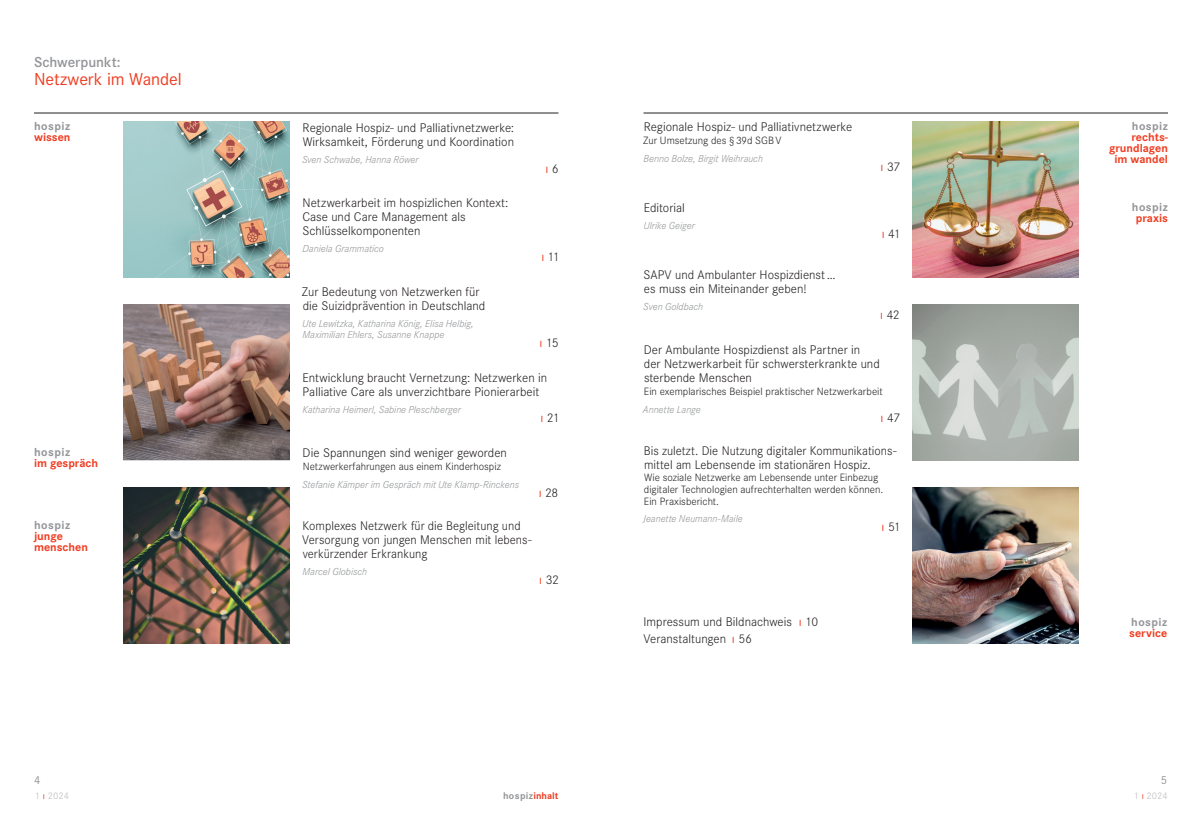
<style>
.page{position:relative;width:1202px;height:814px;background:#fff}
.page>*{position:absolute;margin:0;border:0;box-sizing:border-box;transform-origin:0 0}
.Schwerpunkt_Thema{font:18px "Corporate S Pro";letter-spacing:-.005em;color:#ef3e22}
.Herausgeber_und_Schwerpunkt{font:600 15px "Corporate S Pro";letter-spacing:-.005em;color:#939598}
.IV-Titel{font:300 13px/14px "Corporate S Pro";color:#231f20}
.IV-Seitenzahl{font:300 13px "Corporate S Pro";letter-spacing:-.065em;color:#231f20}
.IV-Autor{font:300 13px "Corporate S Pro";color:#231f20}
.IV-Seitenzahl-2{font:13px "Corporate S Pro";color:#ef3e22}
.t1{font:700 12px/11px "Corporate S Pro";color:#ef3e22}
.t2{font:700 12px "Corporate S Pro";letter-spacing:.04em;color:#939598}
.t3{font:12px "Corporate S Pro";color:#939598}
.IV-Titel-2{font:300 11px/12px "Corporate S Pro";color:#231f20}
.IV-Titel_Unterzeile{font:300 11px "Corporate S Pro";color:#231f20}
.IV-Autor-2{font:italic 300 10.5px/11px "Corporate S Pro";color:#939598}
.IV-Titel-3{font:italic 300 10.5px "Corporate S Pro";letter-spacing:-.005em;color:#939598}
.t4{font:10px "Corporate S Pro";color:#c7c8ca}
.t5{font:700 10px "Corporate S Pro";letter-spacing:.04em;color:#939598}
.s1{font-weight:300;color:#231f20}
.s2{font-weight:400;color:#ef3e22}
.s3{color:#ef3e22}
</style>
<div class="page">
<hr style="left:34px;top:113px;width:524px;height:1px;background:#231f20">
<hr style="left:643px;top:113px;width:525px;height:1px;background:#231f20">
<img style="left:912px;top:487px;width:166px;height:156px">
<img style="left:912px;top:305px;width:166px;height:156px">
<img style="left:123px;top:122px;width:167px;height:156px">
<img style="left:123px;top:487px;width:167px;height:156px">
<img style="left:123px;top:305px;width:167px;height:154px">
<img style="left:912px;top:122px;width:166px;height:156px">
<p class="Herausgeber_und_Schwerpunkt" style="left:34px;top:51px;width:88px">Schwerpunkt:</p>
<p class="Schwerpunkt_Thema" style="left:34px;top:66px;width:149px">Netzwerk im Wandel</p>
<p class="t2" style="left:34px;top:117px;width:38px">hospiz</p>
<p class="t1" style="left:34px;top:131px;width:38px">wissen</p>
<p class="t2" style="left:34px;top:442px;width:38px">hospiz</p>
<p class="t1" style="left:34px;top:456px;width:66px">im gespräch</p>
<p class="t2" style="left:34px;top:515px;width:38px">hospiz</p>
<p class="t1" style="left:34px;top:529px;width:55px">junge menschen</p>
<p class="IV-Titel" style="left:303px;top:119px;width:213px">Regionale Hospiz- und Palliativnetzwerke:<br>Wirksamkeit, Förderung und Koordination</p>
<p class="IV-Titel-3" style="left:302px;top:152px;width:118px">Sven Schwabe, Hanna Röwer</p>
<p class="IV-Titel" style="left:302px;top:194px;width:208px">Netzwerkarbeit im hospizlichen Kontext:<br>Case und Care Management als<br>Schlüsselkomponenten</p>
<p class="IV-Autor-2" style="left:302px;top:242px;width:83px">Daniela Grammatico</p>
<p class="IV-Seitenzahl-2" style="left:545px;top:160px;width:15px">1 <span class="s1">6</span></p>
<p class="IV-Seitenzahl" style="left:541px;top:247px;width:20px"><span class="s2">1</span> 11</p>
<p class="IV-Titel" style="left:302px;top:283px;width:185px">Zur Bedeutung von Netzwerken für die Suizidprävention in Deutschland</p>
<p class="IV-Autor-2" style="left:302px;top:317px;width:173px">Ute Lewitzka, Katharina König, Elisa Helbig,<br>Maximilian Ehlers, Susanne Knappe</p>
<p class="IV-Seitenzahl" style="left:539px;top:334px;width:21px"><span class="s2">1</span> 15</p>
<p class="IV-Titel" style="left:303px;top:370px;width:246px">Entwicklung braucht Vernetzung: Netzwerken in<br>Palliative Care als unverzichtbare Pionierarbeit</p>
<p class="IV-Autor-2" style="left:302px;top:403px;width:160px">Katharina Heimerl, Sabine Pleschberger</p>
<p class="IV-Seitenzahl" style="left:540px;top:409px;width:21px"><span class="s2">1</span> 21</p>
<p class="IV-Titel" style="left:303px;top:445px;width:206px">Die Spannungen sind weniger geworden</p>
<p class="IV-Titel_Unterzeile" style="left:303px;top:459px;width:200px">Netzwerkerfahrungen aus einem Kinderhospiz</p>
<p class="IV-Autor-2" style="left:302px;top:478px;width:219px">Stefanie Kämper im Gespräch mit Ute Klamp-Rinckens</p>
<p class="IV-Autor" style="left:538px;top:483px;width:22px"><span class="s2">1</span> 28</p>
<p class="IV-Titel" style="left:302px;top:517px;width:231px">Komplexes Netzwerk für die Begleitung und<br>Versorgung von jungen Menschen mit lebens&shy;verkürzender Erkrankung</p>
<p class="IV-Autor-2" style="left:302px;top:565px;width:66px">Marcel Globisch</p>
<p class="IV-Autor" style="left:539px;top:571px;width:21px"><span class="s2">1</span> 32</p>
<p class="IV-Titel" style="left:644px;top:119px;width:210px">Regionale Hospiz- und Palliativnetzwerke</p>
<p class="IV-Titel_Unterzeile" style="left:643px;top:133px;width:140px">Zur Umsetzung des § 39d SGB V</p>
<p class="IV-Autor-2" style="left:644px;top:152px;width:121px">Benno Bolze, Birgit Weihrauch</p>
<p class="IV-Titel" style="left:644px;top:199px;width:43px">Editorial</p>
<p class="IV-Autor-2" style="left:644px;top:219px;width:53px">Ulrike Geiger</p>
<p class="IV-Titel" style="left:643px;top:266px;width:194px">SAPV und Ambulanter Hospizdienst … es muss ein Miteinander geben!</p>
<p class="IV-Autor-2" style="left:643px;top:300px;width:61px">Sven Goldbach</p>
<p class="IV-Seitenzahl" style="left:880px;top:157px;width:21px"><span class="s2">1</span> 37</p>
<p class="IV-Seitenzahl" style="left:881px;top:224px;width:21px"><span class="s2">1</span> 41</p>
<p class="IV-Seitenzahl" style="left:880px;top:306px;width:21px"><span class="s2">1</span> 42</p>
<p class="IV-Titel" style="left:644px;top:342px;width:238px">Der Ambulante Hospizdienst als Partner in der Netzwerkarbeit für schwersterkrankte und sterbende Menschen</p>
<p class="IV-Titel-2" style="left:644px;top:385px;width:240px">Ein exemplarisches Beispiel praktischer Netzwerkarbeit</p>
<p class="IV-Autor-2" style="left:643px;top:403px;width:59px">Annette Lange</p>
<p class="IV-Seitenzahl" style="left:880px;top:408px;width:21px"><span class="s2">1</span> 47</p>
<p class="IV-Titel" style="left:644px;top:443px;width:254px">Bis zuletzt. Die Nutzung digitaler Kommunikations&shy;mittel am Lebensende im stationären Hospiz.</p>
<p class="IV-Titel-2" style="left:644px;top:470px;width:241px">Wie soziale Netzwerke am Lebensende unter Einbezug digitaler Technologien aufrechterhalten werden können.<br>Ein Praxisbericht.</p>
<p class="IV-Autor-2" style="left:643px;top:512px;width:101px">Jeanette Neumann-Maile</p>
<p class="IV-Seitenzahl" style="left:881px;top:518px;width:21px"><span class="s2">1</span> 51</p>
<p class="IV-Titel" style="left:643px;top:613px;width:176px">Impressum und Bildnachweis <span class="s2">1</span> 10</p>
<p class="IV-Titel" style="left:643px;top:631px;width:110px">Veranstaltungen <span class="s2">1</span> 56</p>
<p class="t2" style="left:1132px;top:117px;width:38px">hospiz</p>
<p class="t1" style="left:1109px;top:130px;width:60px;text-align:right">rechts&shy;grundlagen im wandel</p>
<p class="t2" style="left:1132px;top:197px;width:38px">hospiz</p>
<p class="t1" style="left:1136px;top:211px;width:34px">praxis</p>
<p class="t2" style="left:1131px;top:612px;width:38px">hospiz</p>
<p class="t1" style="left:1129px;top:626px;width:40px">service</p>
<p class="t3" style="left:34px;top:771px;width:8px">4</p>
<p class="t3" style="left:1161px;top:771px;width:8px">5</p>
<p class="t4" style="left:35px;top:788px;width:36px">1 <span class="s3">1</span> 2024</p>
<p class="t5" style="left:503px;top:787px;width:57px">hospiz<span class="s3">inhalt</span></p>
<p class="t4" style="left:1133px;top:788px;width:36px">1 <span class="s3">1</span> 2024</p>
</div>
